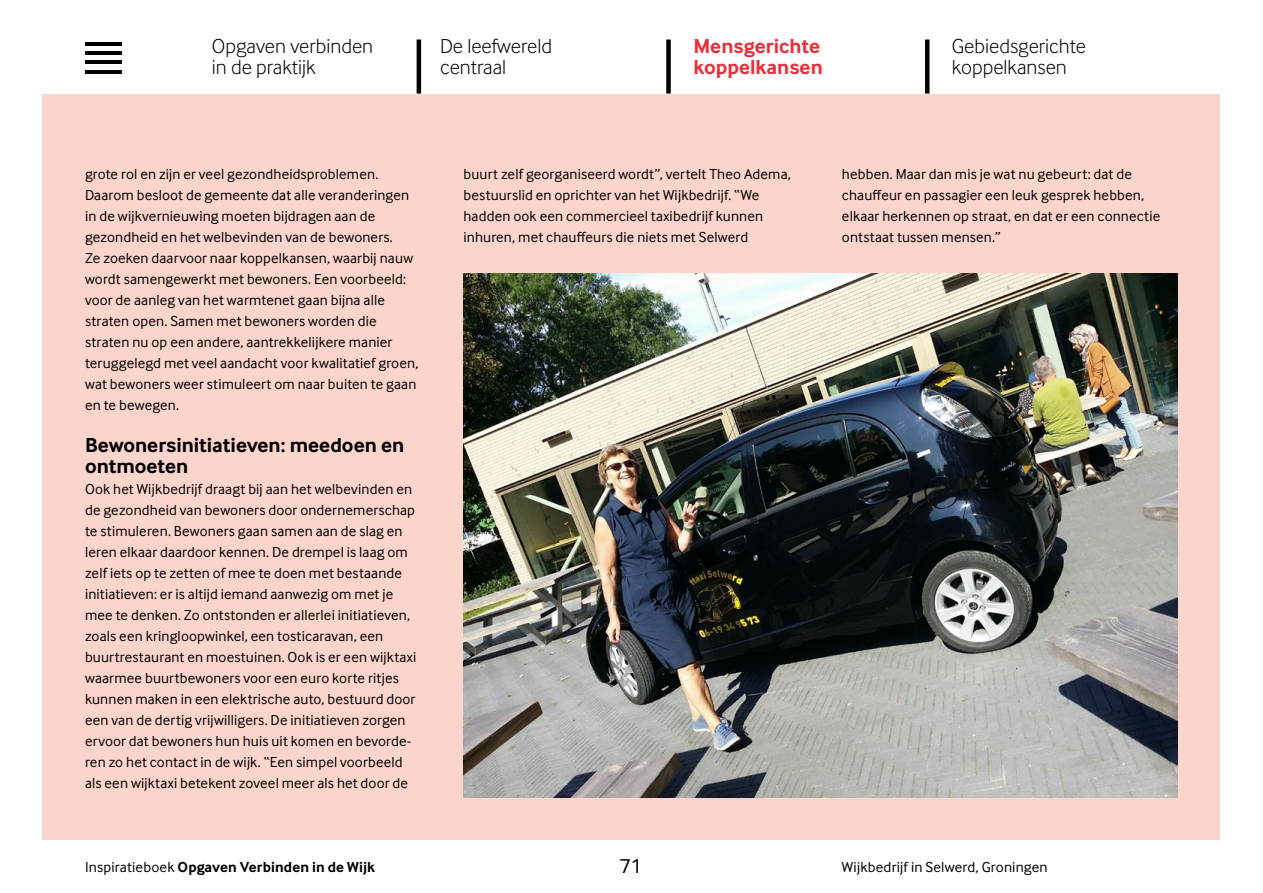
<style>
.page{position:relative;width:1263px;height:893px;background:#fff}
.page>*{position:absolute;margin:0;border:0;box-sizing:border-box;transform-origin:0 0}
.t1{font:300 21px/21px "Inter Face";color:#000}
.t2{font:700 21px/21px "Inter Face";color:#000}
.t3{font:700 21px/21px "Inter Face";color:#e7303c}
.t4{font:21px "Inter Face";color:#000}
.t5{font:15px/21px "Inter Face";letter-spacing:.01em;color:#000}
.t6{font:700 15px "Inter Face";letter-spacing:.005em;color:#000}
.s1{font-weight:400}
</style>
<div class="page">
<div style="left:43px;top:94px;width:1177px;height:746px;background:#fbd4cb"></div>
<hr style="left:85px;top:42px;width:37px;height:4px;background:#000">
<hr style="left:85px;top:51px;width:37px;height:4px;background:#000">
<hr style="left:85px;top:61px;width:37px;height:3px;background:#000">
<hr style="left:85px;top:70px;width:37px;height:4px;background:#000">
<hr style="left:925px;top:40px;width:4px;height:54px;background:#000">
<div style="left:666px;top:40px;width:5px;height:54px;background:#000"></div>
<hr style="left:417px;top:40px;width:4px;height:54px;background:#000">
<img style="left:463px;top:273px;width:715px;height:524px">
<h1 class="t1" style="left:212px;top:35px;width:163px">Opgaven verbinden in de praktijk</h1>
<h1 class="t1" style="left:440px;top:35px;width:113px">De leefwereld centraal</h1>
<h1 class="t3" style="left:693px;top:35px;width:131px">Mensgerichte koppelkansen</h1>
<h1 class="t1" style="left:952px;top:35px;width:135px">Gebiedsgerichte koppelkansen</h1>
<p class="t5" style="left:85px;top:163px;width:335px">grote rol en zijn er veel gezondheidsproblemen.<br>Daarom besloot de gemeente dat alle veranderingen in de wijkvernieuwing moeten bijdragen aan de gezondheid en het welbevinden van de bewoners.<br>Ze zoeken daarvoor naar koppelkansen, waarbij nauw wordt samengewerkt met bewoners. Een voorbeeld: voor de aanleg van het warmtenet gaan bijna alle straten open. Samen met bewoners worden die straten nu op een andere, aantrekkelijkere manier teruggelegd met veel aandacht voor kwalitatief groen, wat bewoners weer stimuleert om naar buiten te gaan en te bewegen.</p>
<h1 class="t2" style="left:85px;top:434px;width:321px">Bewonersinitiatieven: meedoen en ontmoeten</h1>
<p class="t5" style="left:85px;top:478px;width:333px">Ook het Wijkbedrijf draagt bij aan het welbevinden en de gezondheid van bewoners door ondernemerschap te stimuleren. Bewoners gaan samen aan de slag en leren elkaar daardoor kennen. De drempel is laag om zelf iets op te zetten of mee te doen met bestaande initiatieven: er is altijd iemand aanwezig om met je mee te denken. Zo ontstonden er allerlei initiatieven, zoals een kringloopwinkel, een tosticaravan, een buurtrestaurant en moestuinen. Ook is er een wijktaxi waarmee buurtbewoners voor een euro korte ritjes kunnen maken in een elektrische auto, bestuurd door een van de dertig vrijwilligers. De initiatieven zorgen ervoor dat bewoners hun huis uit komen en bevorde&shy;ren zo het contact in de wijk. “Een simpel voorbeeld als een wijktaxi betekent zoveel meer als het door de</p>
<p class="t5" style="left:463px;top:163px;width:329px">buurt zelf georganiseerd wordt”, vertelt Theo Adema, bestuurslid en oprichter van het Wijkbedrijf. “We hadden ook een commercieel taxibedrijf kunnen inhuren, met chauffeurs die niets met Selwerd</p>
<p class="t6" style="left:85px;top:858px;width:291px"><span class="s1">Inspiratieboek</span> Opgaven Verbinden in de Wijk</p>
<h1 class="t4" style="left:619px;top:854px;width:24px">71</h1>
<p class="t5" style="left:842px;top:163px;width:320px">hebben. Maar dan mis je wat nu gebeurt: dat de chauffeur en passagier een leuk gesprek hebben, elkaar herkennen op straat, en dat er een connectie ontstaat tussen mensen.”</p>
<p class="t5" style="left:842px;top:856px;width:207px">Wijkbedrijf in Selwerd, Groningen</p>
</div>
